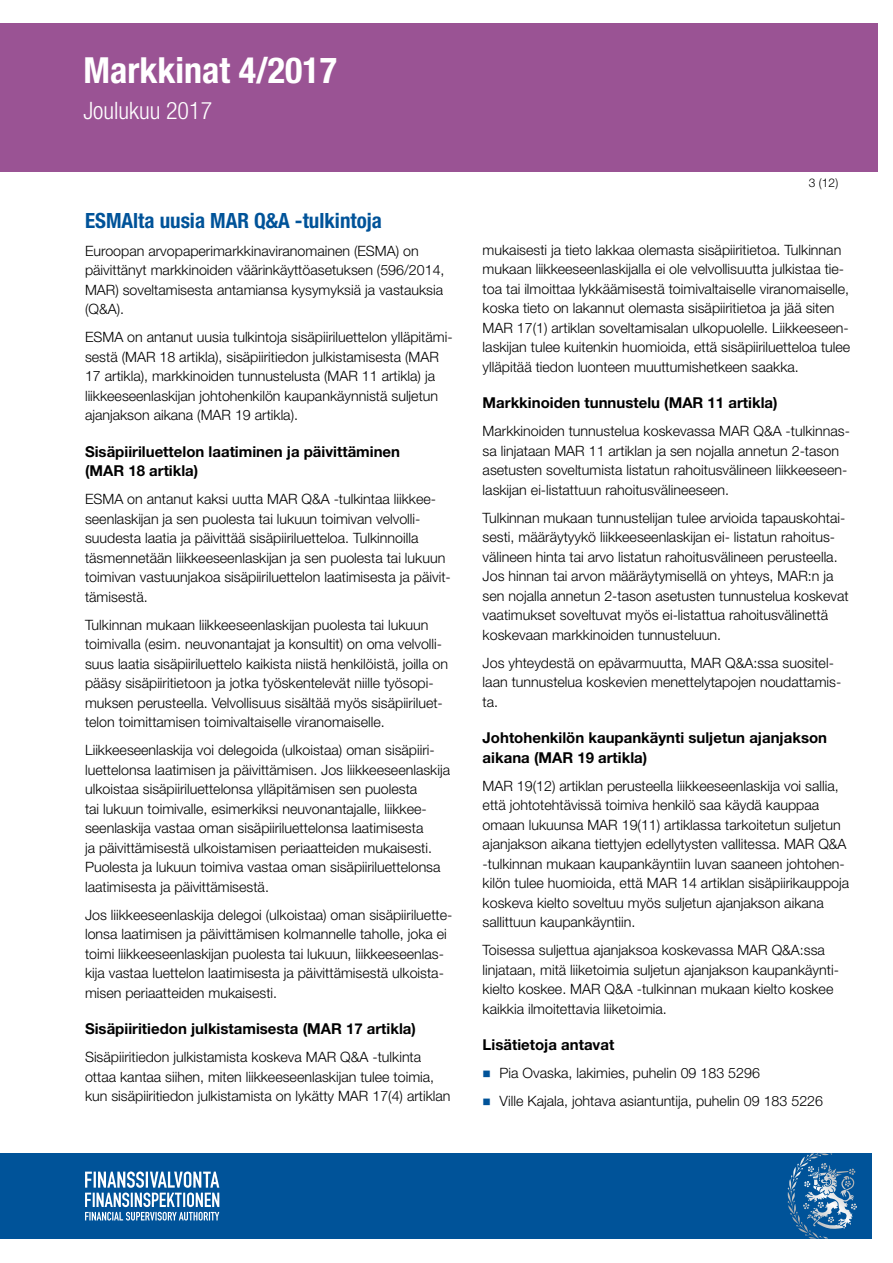
<style>
.page{position:relative;width:893px;height:1263px;background:#fff}
.page>*{position:absolute;margin:0;border:0;box-sizing:border-box;transform-origin:0 0}
.t1{font:700 condensed 36px "Helvetica Neue LT Std";color:#fff}
.t2{font:300 condensed 24px "Helvetica Neue LT Std";color:#fff}
.t3{font:700 condensed 21px "Helvetica Neue LT Std";color:#005399}
.t4{font:700 15px/19.5px "Helvetica Neue LT Std";color:#000}
.t5{font:300 14.25px/19.5px "Helvetica Neue LT Std";color:#000}
.t6{font:300 12px "Helvetica Neue LT Std";color:#000}
</style>
<div class="page">
<div style="left:0;top:23px;width:878px;height:149px;background:#9a5394"></div>
<div style="left:0;top:1153px;width:872px;height:85px;background:#005399"></div>
<svg style="left:800px;top:1153px;width:32px;height:13px"></svg>
<svg style="left:85px;top:1171px;width:134px;height:49px"></svg>
<h1 class="t1" style="left:84px;top:49px;width:255px">Markkinat 4/2017</h1>
<h2 class="t2" style="left:84px;top:97px;width:130px">Joulukuu 2017</h2>
<h3 class="t3" style="left:85px;top:207px;width:298px">ESMAlta uusia MAR Q&amp;A -tulkintoja</h3>
<p class="t5" style="left:85px;top:240px;width:361px">Euroopan arvopaperimarkkinaviranomainen (ESMA) on päivittänyt markkinoiden väärinkäyttöasetuksen (596/2014, MAR) soveltamisesta antamiansa kysymyksiä ja vastauksia (Q&amp;A).</p>
<p class="t5" style="left:85px;top:327px;width:369px">ESMA on antanut uusia tulkintoja sisäpiiriluettelon ylläpitämi&shy;sestä (MAR 18 artikla), sisäpiiritiedon julkistamisesta (MAR 17 artikla), markkinoiden tunnustelusta (MAR 11 artikla) ja liikkeeseenlaskijan johtohenkilön kaupankäynnistä suljetun ajanjakson aikana (MAR 19 artikla).</p>
<p class="t4" style="left:85px;top:441px;width:317px">Sisäpiiriluettelon laatiminen ja päivittäminen (MAR 18 artikla)</p>
<p class="t5" style="left:85px;top:489px;width:367px">ESMA on antanut kaksi uutta MAR Q&amp;A -tulkintaa liikkee&shy;seenlaskijan ja sen puolesta tai lukuun toimivan velvolli&shy;suudesta laatia ja päivittää sisäpiiriluetteloa. Tulkinnoilla täsmennetään liikkeeseenlaskijan ja sen puolesta tai lukuun toimivan vastuunjakoa sisäpiiriluettelon laatimisesta ja päivit&shy;tämisestä.</p>
<p class="t5" style="left:85px;top:614px;width:365px">Tulkinnan mukaan liikkeeseenlaskijan puolesta tai lukuun toimivalla (esim. neuvonantajat ja konsultit) on oma velvolli&shy;suus laatia sisäpiiriluettelo kaikista niistä henkilöistä, joilla on pääsy sisäpiiritietoon ja jotka työskentelevät niille työsopi&shy;muksen perusteella. Velvollisuus sisältää myös sisäpiiriluet&shy;telon toimittamisen toimivaltaiselle viranomaiselle.</p>
<p class="t5" style="left:85px;top:740px;width:366px">Liikkeeseenlaskija voi delegoida (ulkoistaa) oman sisäpiiri&shy;luettelonsa laatimisen ja päivittämisen. Jos liikkeeseenlaskija ulkoistaa sisäpiiriluettelonsa ylläpitämisen sen puolesta<br>tai lukuun toimivalle, esimerkiksi neuvonantajalle, liikkee&shy;seenlaskija vastaa oman sisäpiiriluettelonsa laatimisesta<br>ja päivittämisestä ulkoistamisen periaatteiden mukaisesti.<br>Puolesta ja lukuun toimiva vastaa oman sisäpiiriluettelonsa laatimisesta ja päivittämisestä.</p>
<p class="t5" style="left:85px;top:904px;width:369px">Jos liikkeeseenlaskija delegoi (ulkoistaa) oman sisäpiiriluette&shy;lonsa laatimisen ja päivittämisen kolmannelle taholle, joka ei toimi liikkeeseenlaskijan puolesta tai lukuun, liikkeeseenlas&shy;kija vastaa luettelon laatimisesta ja päivittämisestä ulkoista&shy;misen periaatteiden mukaisesti.</p>
<p class="t4" style="left:85px;top:1019px;width:332px">Sisäpiiritiedon julkistamisesta (MAR 17 artikla)</p>
<p class="t5" style="left:85px;top:1047px;width:367px">Sisäpiiritiedon julkistamista koskeva MAR Q&amp;A -tulkinta ottaa kantaa siihen, miten liikkeeseenlaskijan tulee toimia, kun sisäpiiritiedon julkistamista on lykätty MAR 17(4) artiklan</p>
<p class="t6" style="left:809px;top:176px;width:31px">3 (12)</p>
<p class="t5" style="left:483px;top:240px;width:369px">mukaisesti ja tieto lakkaa olemasta sisäpiiritietoa. Tulkinnan mukaan liikkeeseenlaskijalla ei ole velvollisuutta julkistaa tie&shy;toa tai ilmoittaa lykkäämisestä toimivaltaiselle viranomaiselle, koska tieto on lakannut olemasta sisäpiiritietoa ja jää siten MAR 17(1) artiklan soveltamisalan ulkopuolelle. Liikkeeseen&shy;laskijan tulee kuitenkin huomioida, että sisäpiiriluetteloa tulee ylläpitää tiedon luonteen muuttumishetkeen saakka.</p>
<p class="t4" style="left:483px;top:393px;width:296px">Markkinoiden tunnustelu (MAR 11 artikla)</p>
<p class="t5" style="left:483px;top:421px;width:369px">Markkinoiden tunnustelua koskevassa MAR Q&amp;A -tulkinnas&shy;sa linjataan MAR 11 artiklan ja sen nojalla annetun 2-tason asetusten soveltumista listatun rahoitusvälineen liikkeeseen&shy;laskijan ei-listattuun rahoitusvälineeseen.</p>
<p class="t5" style="left:483px;top:508px;width:368px">Tulkinnan mukaan tunnustelijan tulee arvioida tapauskohtai&shy;sesti, määräytyykö liikkeeseenlaskijan ei- listatun rahoitus&shy;välineen hinta tai arvo listatun rahoitusvälineen perusteella.<br>Jos hinnan tai arvon määräytymisellä on yhteys, MAR:n ja sen nojalla annetun 2-tason asetusten tunnustelua koskevat vaatimukset soveltuvat myös ei-listattua rahoitusvälinettä koskevaan markkinoiden tunnusteluun.</p>
<p class="t5" style="left:483px;top:653px;width:360px">Jos yhteydestä on epävarmuutta, MAR Q&amp;A:ssa suositel&shy;laan tunnustelua koskevien menettelytapojen noudattamis&shy;ta.</p>
<p class="t4" style="left:483px;top:728px;width:346px">Johtohenkilön kaupankäynti suljetun ajanjakson aikana (MAR 19 artikla)</p>
<p class="t5" style="left:483px;top:776px;width:368px">MAR 19(12) artiklan perusteella liikkeeseenlaskija voi sallia, että johtotehtävissä toimiva henkilö saa käydä kauppaa omaan lukuunsa MAR 19(11) artiklassa tarkoitetun suljetun ajanjakson aikana tiettyjen edellytysten vallitessa. MAR Q&amp;A -tulkinnan mukaan kaupankäyntiin luvan saaneen johtohen&shy;kilön tulee huomioida, että MAR 14 artiklan sisäpiirikauppoja koskeva kielto soveltuu myös suljetun ajanjakson aikana sallittuun kaupankäyntiin.</p>
<p class="t5" style="left:483px;top:940px;width:358px">Toisessa suljettua ajanjaksoa koskevassa MAR Q&amp;A:ssa linjataan, mitä liiketoimia suljetun ajanjakson kaupankäynti&shy;kielto koskee. MAR Q&amp;A -tulkinnan mukaan kielto koskee kaikkia ilmoitettavia liiketoimia.</p>
<p class="t4" style="left:483px;top:1035px;width:133px">Lisätietoja antavat</p>
<p class="t5" style="left:500px;top:1059px;width:325px;line-height:28px">Pia Ovaska, lakimies, puhelin 09 183 5296<br>Ville Kajala, johtava asiantuntija, puhelin 09 183 5226</p>
</div>
